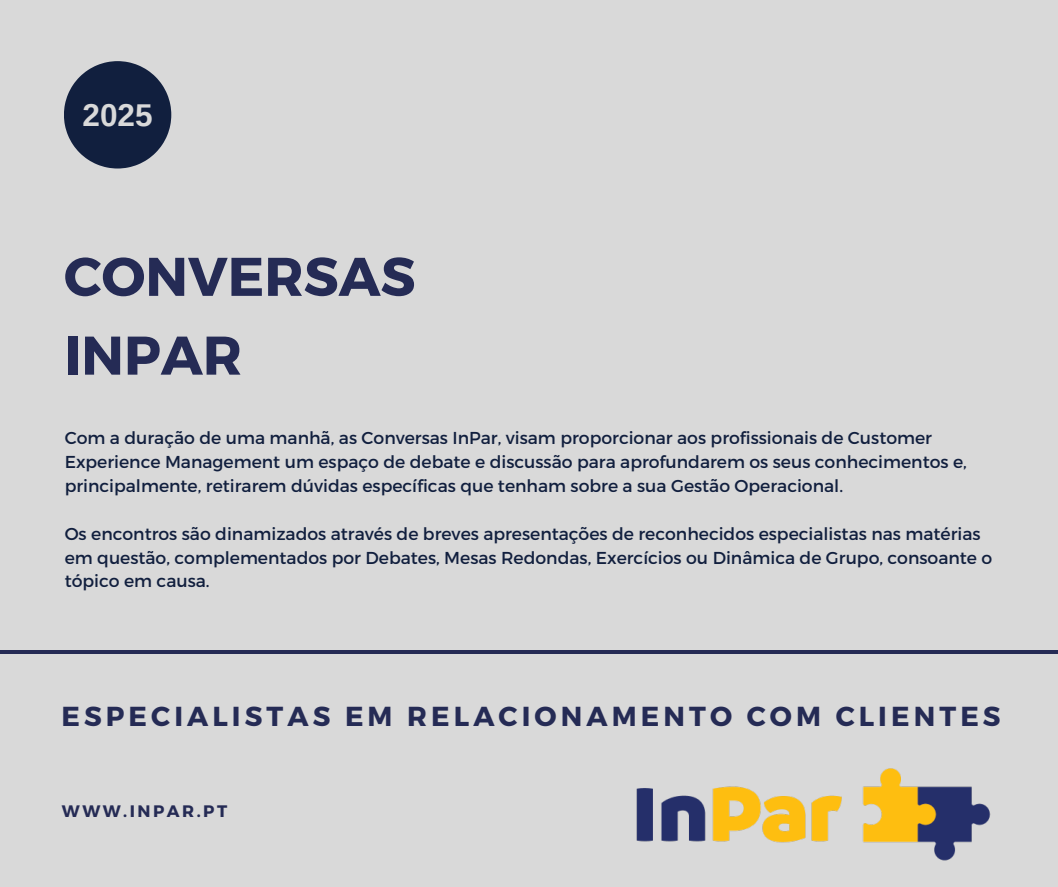
<style>
.page{position:relative;width:1058px;height:887px;background:#fff}
.page>*{position:absolute;margin:0;border:0;box-sizing:border-box;transform-origin:0 0}
.t1{font:700 54.3px/78.8px "Montserrat";color:#252b55}
.t2{font:700 31.5px "Arimo";color:#d9d9d9}
.t3{font:700 27.45px "Montserrat";letter-spacing:.15em;color:#252b55}
.t4{font:17.25px/23.9px "Montserrat";color:#111f3e}
.t5{font:700 16.65px "Montserrat";letter-spacing:.15em;color:#252b55}
</style>
<div class="page">
<div style="left:0;top:0;width:1058px;height:886px;background:#d9d9d9"></div>
<hr style="left:0;top:650px;width:1058px;height:3px;background:#252b55">
<img style="left:636px;top:768px;width:355px;height:93px">
<svg style="left:64px;top:61px;width:107px;height:107px"></svg>
<h2 class="t2" style="left:83px;top:97px;width:72px">2025</h2>
<h1 class="t1" style="left:64px;top:234px;width:353px">CONVERSAS<br>INPAR</h1>
<p class="t4" style="left:65px;top:425px;width:903px">Com a duração de uma manhã, as Conversas InPar, visam proporcionar aos profissionais de Customer<br>Experience Management um espaço de debate e discussão para aprofundarem os seus conhecimentos e, principalmente, retirarem dúvidas específicas que tenham sobre a sua Gestão Operacional.</p>
<p class="t4" style="left:65px;top:520px;width:929px">Os encontros são dinamizados através de breves apresentações de reconhecidos especialistas nas matérias em questão, complementados por Debates, Mesas Redondas, Exercícios ou Dinâmica de Grupo, consoante o tópico em causa.</p>
<h3 class="t3" style="left:61px;top:698px;width:940px">ESPECIALISTAS EM RELACIONAMENTO COM CLIENTES</h3>
<p class="t5" style="left:62px;top:800px;width:167px">WWW.INPAR.PT</p>
</div>
